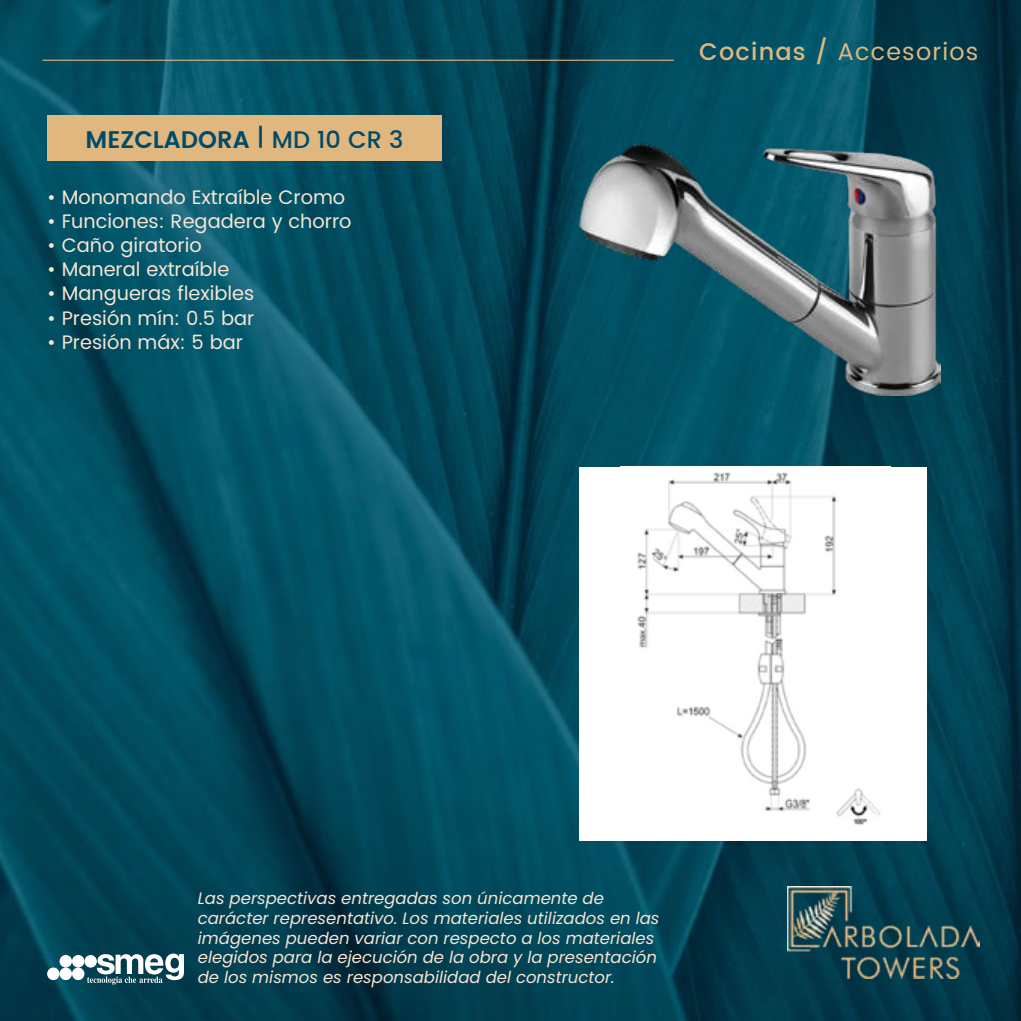
<style>
.page{position:relative;width:1021px;height:1021px;background:#fff}
.page>*{position:absolute;margin:0;border:0;box-sizing:border-box;transform-origin:0 0}
.t1{font:24px "Poppins";letter-spacing:.05em;color:#e0b77f}
.t2{font:600 24px "Poppins";color:#004b69}
.t3{font:19.5px "Poppins";color:#f8e4d2}
.t4{font:italic 16.5px/19.8px "Poppins";color:#f8e4d2}
.s1{font-weight:500}
</style>
<div class="page">
<img style="left:0;top:0;width:1020px;height:1020px">
<hr style="left:43px;top:60px;width:630px;height:1px;background:#e0b77f">
<div style="left:47px;top:116px;width:395px;height:45px;background:#e0b77f"></div>
<img style="left:787px;top:886px;width:192px;height:92px">
<div style="left:579px;top:467px;width:347px;height:373px;background:#fff"></div>
<img style="left:637px;top:472px;width:244px;height:354px">
<svg style="left:47px;top:953px;width:137px;height:31px"></svg>
<img style="left:579px;top:108px;width:361px;height:287px">
<h1 class="t2" style="left:86px;top:122px;width:319px">MEZCLADORA <span class="s1">| MD 10 CR 3</span></h1>
<p class="t3" style="left:47px;top:183px;width:300px">• Monomando Extraíble Cromo</p>
<p class="t3" style="left:47px;top:207px;width:306px">• Funciones: Regadera y chorro</p>
<p class="t3" style="left:47px;top:231px;width:156px">• Caño giratorio</p>
<p class="t3" style="left:47px;top:255px;width:184px">• Maneral extraíble</p>
<p class="t3" style="left:47px;top:279px;width:209px">• Mangueras flexibles</p>
<p class="t3" style="left:47px;top:303px;width:209px">• Presión mín: 0.5 bar</p>
<p class="t3" style="left:47px;top:327px;width:197px">• Presión máx: 5 bar</p>
<h1 class="t1" style="left:699px;top:34px;width:281px"><span class="s1">Cocinas /</span> Accesorios</h1>
<p class="t4" style="left:198px;top:888px;width:463px">Las perspectivas entregadas son únicamente de carácter representativo. Los materiales utilizados en las imágenes pueden variar con respecto a los materiales elegidos para la ejecución de la obra y la presentación de los mismos es responsabilidad del constructor.</p>
</div>
